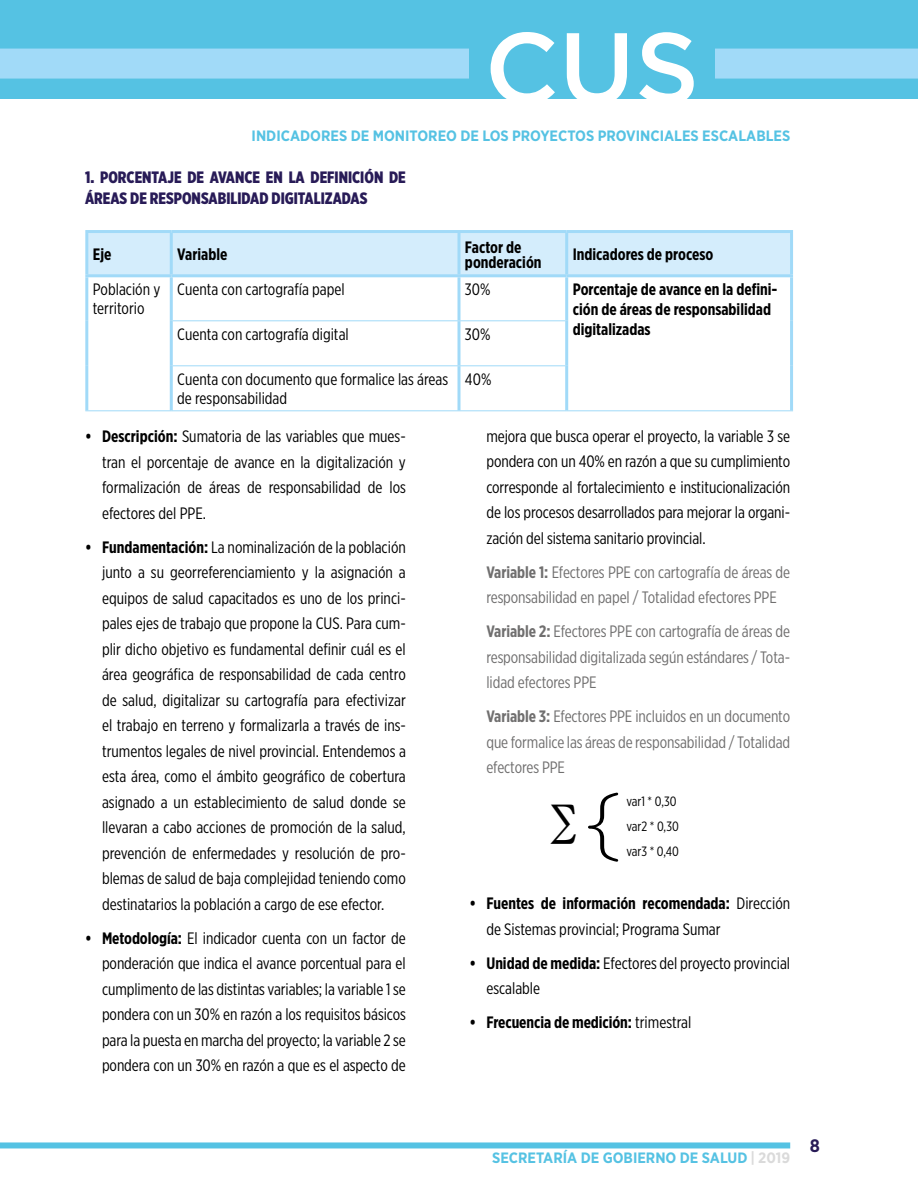
<style>
.page{position:relative;width:918px;height:1188px;background:#fff}
.page>*{position:absolute;margin:0;border:0;box-sizing:border-box;transform-origin:0 0}
.t1{font:500 100.5px "Gotham";color:#fff}
.t2{font:300 81px "Gotham Rounded";color:#000}
.t3{font:700 18px "Gotham Narrow";color:#281b57}
.t4{font:16.5px/25.5px "Gotham X Narrow";color:#000;text-align:justify}
.t5{font:16.5px/25.5px "Gotham X Narrow";letter-spacing:-.005em;color:#706f6f;text-align:justify}
.t6{font:700 16.5px/19.8px "Gotham X Narrow";color:#000}
.t7{font:900 16.5px/21px "Gotham X Narrow";color:#281b57}
.t8{font:700 15px "Gotham Narrow";color:#55c2e3}
.t9{font:13.5px/25px "Gotham X Narrow";color:#000}
.s1{font-weight:700}
.s2{font-weight:400}
.s3{color:#dadada}
</style>
<div class="page">
<div style="left:0;top:0;width:918px;height:99px;background:#55c2e3"></div>
<div style="left:0;top:1142px;width:790px;height:6px;background:#55c2e3"></div>
<div style="left:0;top:49px;width:918px;height:30px;background:#a1daf8"></div>
<div style="left:469px;top:18px;width:246px;height:80px;background:#55c2e3"></div>
<div style="left:88px;top:233px;width:702px;height:41px;background:#d4edfc"></div>
<hr style="left:458px;top:277px;width:2px;height:43px;background:#a1daf8">
<hr style="left:565px;top:277px;width:3px;height:44px;background:#a1daf8">
<hr style="left:790px;top:277px;width:3px;height:44px;background:#a1daf8">
<hr style="left:458px;top:321px;width:2px;height:44px;background:#a1daf8">
<hr style="left:565px;top:321px;width:3px;height:45px;background:#a1daf8">
<hr style="left:790px;top:321px;width:3px;height:45px;background:#a1daf8">
<hr style="left:458px;top:366px;width:2px;height:44px;background:#a1daf8">
<hr style="left:565px;top:366px;width:3px;height:44px;background:#a1daf8">
<hr style="left:790px;top:366px;width:3px;height:44px;background:#a1daf8">
<hr style="left:85px;top:277px;width:3px;height:44px;background:#a1daf8">
<hr style="left:85px;top:321px;width:3px;height:45px;background:#a1daf8">
<hr style="left:85px;top:366px;width:3px;height:44px;background:#a1daf8">
<hr style="left:170px;top:277px;width:3px;height:44px;background:#a1daf8">
<hr style="left:170px;top:321px;width:3px;height:45px;background:#a1daf8">
<hr style="left:170px;top:366px;width:3px;height:44px;background:#a1daf8">
<hr style="left:85px;top:230px;width:86px;height:3px;background:#a1daf8">
<hr style="left:85px;top:233px;width:3px;height:41px;background:#a1daf8">
<hr style="left:85px;top:274px;width:86px;height:3px;background:#a1daf8">
<hr style="left:171px;top:230px;width:288px;height:3px;background:#a1daf8">
<hr style="left:170px;top:233px;width:3px;height:41px;background:#a1daf8">
<hr style="left:459px;top:230px;width:108px;height:3px;background:#a1daf8">
<hr style="left:458px;top:233px;width:2px;height:41px;background:#a1daf8">
<hr style="left:567px;top:230px;width:226px;height:3px;background:#a1daf8">
<hr style="left:565px;top:233px;width:3px;height:41px;background:#a1daf8">
<hr style="left:790px;top:233px;width:3px;height:41px;background:#a1daf8">
<hr style="left:171px;top:274px;width:288px;height:3px;background:#a1daf8">
<hr style="left:459px;top:274px;width:108px;height:3px;background:#a1daf8">
<hr style="left:567px;top:274px;width:226px;height:3px;background:#a1daf8">
<hr style="left:85px;top:410px;width:86px;height:1px;background:#a1daf8">
<hr style="left:173px;top:320px;width:286px;height:1px;background:#a1daf8">
<hr style="left:459px;top:320px;width:106px;height:1px;background:#a1daf8">
<hr style="left:173px;top:365px;width:286px;height:1px;background:#a1daf8">
<hr style="left:459px;top:365px;width:106px;height:1px;background:#a1daf8">
<hr style="left:171px;top:410px;width:288px;height:1px;background:#a1daf8">
<hr style="left:459px;top:410px;width:108px;height:1px;background:#a1daf8">
<hr style="left:567px;top:410px;width:226px;height:1px;background:#a1daf8">
<h1 class="t1" style="left:485px;top:11px;width:216px">CUS</h1>
<p class="t8" style="left:252px;top:126px;width:540px">INDICADORES DE MONITOREO DE LOS PROYECTOS PROVINCIALES ESCALABLES</p>
<p class="t7" style="left:85px;top:167px;width:322px">1. PORCENTAJE DE AVANCE EN LA DEFINICIÓN DE<br>ÁREAS DE RESPONSABILIDAD DIGITALIZADAS</p>
<p class="t6" style="left:93px;top:244px;width:20px">Eje</p>
<p class="t6" style="left:177px;top:244px;width:52px">Variable</p>
<p class="t6" style="left:465px;top:240px;width:78px;line-height:14.5px">Factor de ponderación</p>
<p class="t6" style="left:573px;top:244px;width:142px">Indicadores de proceso</p>
<p class="t4" style="left:93px;top:279px;width:69px;line-height:19.5px">Población y territorio</p>
<p class="t4" style="left:177px;top:276px;width:169px">Cuenta con cartografía papel</p>
<p class="t4" style="left:465px;top:276px;width:27px">30%</p>
<p class="t6" style="left:573px;top:279px;width:206px">Porcentaje de avance en la defini&shy;ción de áreas de responsabilidad digitalizadas</p>
<p class="t4" style="left:177px;top:321px;width:173px">Cuenta con cartografía digital</p>
<p class="t4" style="left:465px;top:321px;width:27px">30%</p>
<p class="t4" style="left:177px;top:369px;width:272px;line-height:19.5px">Cuenta con documento que formalice las áreas de responsabilidad</p>
<p class="t4" style="left:465px;top:366px;width:28px">40%</p>
<p class="t4" style="left:486px;top:423px;width:305px">mejora que busca operar el proyecto, la variable 3 se pondera con un 40% en razón a que su cumplimiento corresponde al fortalecimiento e institucionalización de los procesos desarrollados para mejorar la organi&shy;zación del sistema sanitario provincial.</p>
<p class="t5" style="left:486px;top:559px;width:305px"><span class="s1">Variable 1:</span> Efectores PPE con cartografía de áreas de responsabilidad en papel / Totalidad efectores PPE</p>
<p class="t5" style="left:486px;top:619px;width:305px"><span class="s1">Variable 2:</span> Efectores PPE con cartografía de áreas de responsabilidad digitalizada según estándares / Tota&shy;lidad efectores PPE</p>
<p class="t5" style="left:486px;top:704px;width:305px"><span class="s1">Variable 3:</span> Efectores PPE incluidos en un documento que formalice las áreas de responsabilidad / Totalidad efectores PPE</p>
<p class="t4" style="left:102px;top:424px;width:305px;text-indent:-17px"><span class="s1">• Descripción:</span> Sumatoria de las variables que mues&shy;tran el porcentaje de avance en la digitalización y formalización de áreas de responsabilidad de los efectores del PPE.</p>
<p class="t4" style="left:102px;top:534px;width:305px;text-indent:-17px"><span class="s1">• Fundamentación:</span> La nominalización de la población junto a su georreferenciamiento y la asignación a equipos de salud capacitados es uno de los princi&shy;pales ejes de trabajo que propone la CUS. Para cum&shy;plir dicho objetivo es fundamental definir cuál es el área geográfica de responsabilidad de cada centro de salud, digitalizar su cartografía para efectivizar el trabajo en terreno y formalizarla a través de ins&shy;trumentos legales de nivel provincial. Entendemos a esta área, como el ámbito geográfico de cobertura asignado a un establecimiento de salud donde se llevaran a cabo acciones de promoción de la salud, prevención de enfermedades y resolución de pro&shy;blemas de salud de baja complejidad teniendo como destinatarios la población a cargo de ese efector.</p>
<p class="t4" style="left:102px;top:925px;width:305px;text-indent:-17px"><span class="s1">• Metodología:</span> El indicador cuenta con un factor de ponderación que indica el avance porcentual para el cumplimento de las distintas variables; la variable 1 se pondera con un 30% en razón a los requisitos básicos para la puesta en marcha del proyecto; la variable 2 se pondera con un 30% en razón a que es el aspecto de</p>
<h2 class="t2" style="left:549px;top:768px;width:75px">∑{</h2>
<p class="t9" style="left:626px;top:789px;width:54px">var1 * 0,30 var2 * 0,30 var3 * 0,40</p>
<p class="t4" style="left:486px;top:891px;width:305px;text-indent:-17px"><span class="s1">• Fuentes de información recomendada:</span> Dirección de Sistemas provincial; Programa Sumar</p>
<p class="t4" style="left:486px;top:950px;width:305px;text-indent:-17px"><span class="s1">• Unidad de medida:</span> Efectores del proyecto provincial escalable</p>
<p class="t6" style="left:469px;top:1013px;width:223px">• Frecuencia de medición: <span class="s2">trimestral</span></p>
<p class="t8" style="left:492px;top:1148px;width:300px">SECRETARÍA DE GOBIERNO DE SALUD <span class="s3">| 2019</span></p>
<p class="t3" style="left:810px;top:1134px;width:12px">8</p>
</div>
